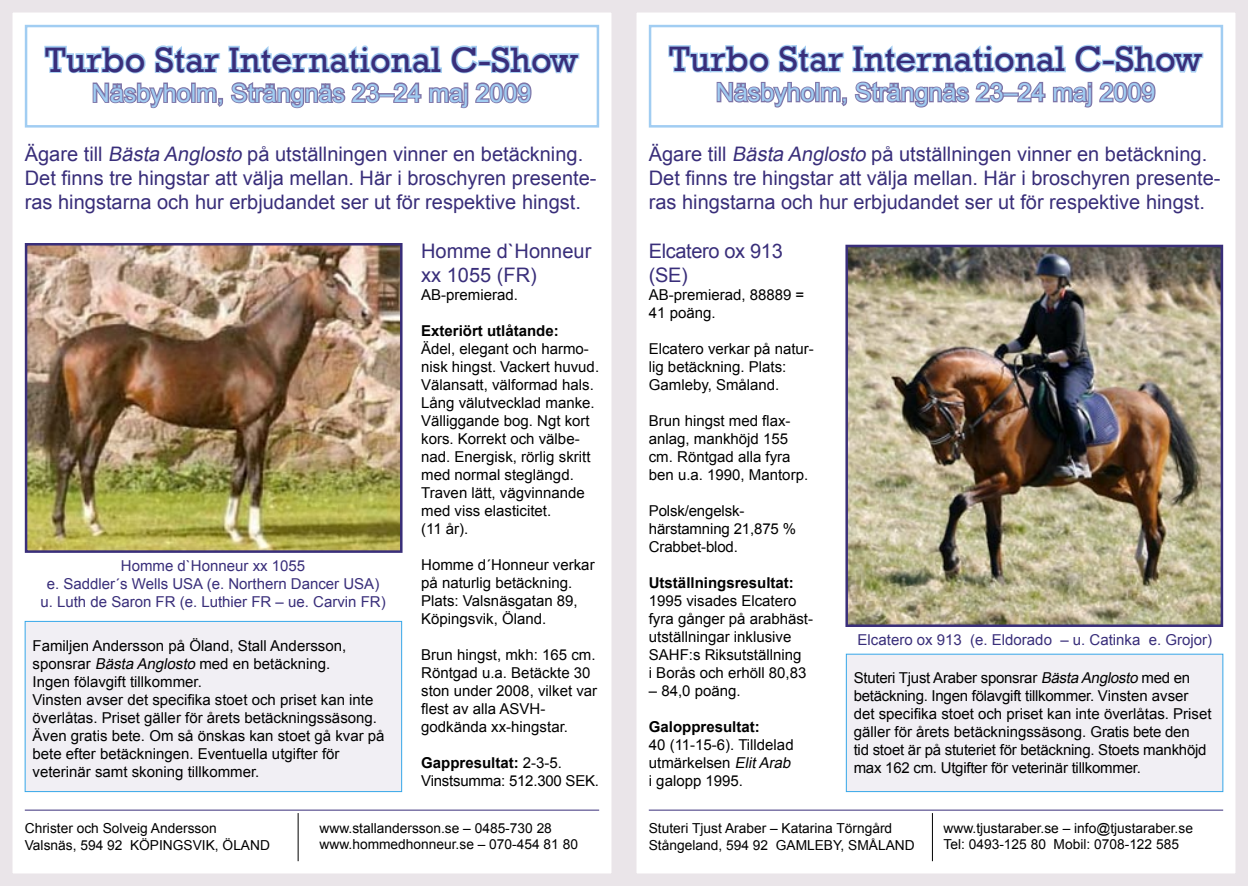
<style>
.page{position:relative;width:1248px;height:886px;background:#fff}
.page>*{position:absolute;margin:0;border:0;box-sizing:border-box;transform-origin:0 0}
.t1{font:36.25px "Rockwell";color:#392e7a}
.t2{font:25px "Arial";color:#a1cdf2}
.t3{font:20px/24px "Arial";color:#392e7a}
.t4{font:20px/24px "Arial";letter-spacing:-.02em;color:#392e7a}
.t5{font:15px/18px "Arial";color:#000}
.t6{font:15px/18px "Arial";color:#392e7a;text-align:center}
.t7{font:700 15px "Arial";color:#000}
.t8{font:13.75px/16.5px "Arial";color:#000}
.s1{font-style:italic}
.s2{font-weight:700}
</style>
<div class="page">
<div style="left:0;top:0;width:624px;height:886px;border:12px solid #eae5e9"></div>
<div style="left:624px;top:0;width:623px;height:886px;border:12px solid #eae5e9"></div>
<svg style="left:44px;top:45px;width:536px;height:64px"></svg>
<div style="left:25px;top:25px;width:574px;height:103px;border:2px solid #a1cdf2"></div>
<hr style="left:25px;top:810px;width:574px;height:1px;background:#392e7a">
<img style="left:28px;top:246px;width:371px;height:304px">
<div style="left:25px;top:243px;width:377px;height:310px;border:2px solid #392e7a"></div>
<div style="left:25px;top:621px;width:376px;height:170px;background:#f1eff4"></div>
<div style="left:25px;top:621px;width:377px;height:171px;border:1px solid #36a7e9"></div>
<hr style="left:648px;top:810px;width:574px;height:1px;background:#392e7a">
<img style="left:848px;top:248px;width:371px;height:376px">
<div style="left:845px;top:245px;width:377px;height:382px;border:2px solid #392e7a"></div>
<div style="left:846px;top:654px;width:376px;height:137px;background:#f1eff4"></div>
<div style="left:846px;top:654px;width:376px;height:138px;border:1px solid #36a7e9"></div>
<hr style="left:932px;top:813px;width:1px;height:48px;background:#000">
<hr style="left:298px;top:813px;width:1px;height:48px;background:#000">
<svg style="left:668px;top:44px;width:536px;height:64px"></svg>
<div style="left:648px;top:25px;width:574px;height:103px;border:2px solid #a1cdf2"></div>
<p class="t1" style="left:45px;top:39px;width:534px">Turbo Star International C-Show</p>
<p class="t2" style="left:92px;top:77px;width:441px">Näsbyholm, Strängnäs 23–24 maj 2009</p>
<p class="t3" style="left:25px;top:142px;width:573px">Ägare till <span class="s1">Bästa Anglosto</span> på utställningen vinner en betäckning.<br>Det finns tre hingstar att välja mellan. Här i broschyren presente&shy;ras hingstarna och hur erbjudandet ser ut för respektive hingst.</p>
<p class="t6" style="left:47px;top:557px;width:334px">Homme d`Honneur xx 1055<br>e. Saddler´s Wells USA (e. Northern Dancer USA)</p>
<p class="t6" style="left:40px;top:593px;width:347px">u. Luth de Saron FR (e. Luthier FR – ue. Carvin FR)</p>
<p class="t5" style="left:33px;top:636px;width:353px">Familjen Andersson på Öland, Stall Andersson, sponsrar <span class="s1">Bästa Anglosto</span> med en betäckning.<br>Ingen fölavgift tillkommer.<br>Vinsten avser det specifika stoet och priset kan inte överlåtas. Priset gäller för årets betäckningssäsong.<br>Även gratis bete. Om så önskas kan stoet gå kvar på bete efter betäckningen. Eventuella utgifter för veterinär samt skoning tillkommer.</p>
<p class="t3" style="left:421px;top:239px;width:172px">Homme d`Honneur xx 1055 (FR)</p>
<p class="t5" style="left:421px;top:286px;width:98px">AB-premierad.</p>
<p class="t7" style="left:421px;top:321px;width:139px">Exteriört utlåtande:</p>
<p class="t5" style="left:421px;top:340px;width:179px">Ädel, elegant och harmo&shy;nisk hingst. Vackert huvud.<br>Välansatt, välformad hals.<br>Lång välutvecklad manke.<br>Välliggande bog. Ngt kort kors. Korrekt och välbe&shy;nad. Energisk, rörlig skritt med normal steglängd.<br>Traven lätt, vägvinnande med viss elasticitet.<br>(11 år).</p>
<p class="t5" style="left:421px;top:556px;width:175px">Homme d´Honneur verkar på naturlig betäckning.<br>Plats: Valsnäsgatan 89,</p>
<p class="t5" style="left:421px;top:610px;width:127px">Köpingsvik, Öland.</p>
<p class="t5" style="left:421px;top:646px;width:177px">Brun hingst, mkh: 165 cm.<br>Röntgad u.a. Betäckte 30 ston under 2008, vilket var flest av alla ASVH&shy;godkända xx-hingstar.</p>
<p class="t5" style="left:421px;top:754px;width:179px"><span class="s2">Gappresultat:</span> 2-3-5.<br>Vinstsumma: 512.300 SEK.</p>
<p class="t8" style="left:25px;top:820px;width:247px">Christer och Solveig Andersson<br>Valsnäs, 594 92 KÖPINGSVIK, ÖLAND</p>
<p class="t8" style="left:319px;top:820px;width:260px">www.stallandersson.se – 0485-730 28 www.hommedhonneur.se – 070-454 81 80</p>
<p class="t1" style="left:669px;top:38px;width:534px">Turbo Star International C-Show</p>
<p class="t2" style="left:716px;top:76px;width:441px">Näsbyholm, Strängnäs 23–24 maj 2009</p>
<p class="t3" style="left:648px;top:142px;width:573px">Ägare till <span class="s1">Bästa Anglosto</span> på utställningen vinner en betäckning.<br>Det finns tre hingstar att välja mellan. Här i broschyren presente&shy;ras hingstarna och hur erbjudandet ser ut för respektive hingst.</p>
<p class="t4" style="left:648px;top:239px;width:135px">Elcatero ox 913 (SE)</p>
<p class="t5" style="left:648px;top:286px;width:157px">AB-premierad, 88889 =<br>41 poäng.</p>
<p class="t5" style="left:648px;top:340px;width:167px">Elcatero verkar på natur&shy;lig betäckning. Plats:<br>Gamleby, Småland.</p>
<p class="t5" style="left:648px;top:412px;width:161px">Brun hingst med flax&shy;anlag, mankhöjd 155 cm. Röntgad alla fyra ben u.a. 1990, Mantorp.</p>
<p class="t5" style="left:648px;top:502px;width:149px">Polsk/engelsk&shy;härstamning 21,875 %<br>Crabbet-blod.</p>
<p class="t5" style="left:648px;top:574px;width:166px"><span class="s2">Utställningsresultat:<br></span>1995 visades Elcatero fyra gånger på arabhäst&shy;utställningar inklusive<br>SAHF:s Riksutställning<br>i Borås och erhöll 80,83</p>
<p class="t5" style="left:648px;top:682px;width:93px">– 84,0 poäng.</p>
<p class="t5" style="left:648px;top:718px;width:147px"><span class="s2">Galoppresultat:<br></span>40 (11-15-6). Tilldelad utmärkelsen <span class="s1">ElitArab </span>i galopp 1995.</p>
<p class="t6" style="left:857px;top:631px;width:356px">Elcatero ox 913 (e. Eldorado – u. Catinka e. Grojor)</p>
<p class="t5" style="left:853px;top:669px;width:359px">Stuteri Tjust Araber sponsrar <span class="s1">Bästa Anglosto</span> med en betäckning. Ingen fölavgift tillkommer. Vinsten avser det specifika stoet och priset kan inte överlåtas. Priset gäller för årets betäckningssäsong. Gratis bete den<br>tid stoet är på stuteriet för betäckning. Stoets mankhöjd max 162 cm. Utgifter för veterinär tillkommer.</p>
<p class="t8" style="left:648px;top:820px;width:267px">Stuteri Tjust Araber – Katarina Törngård<br>Stångeland, 594 92 GAMLEBY, SMÅLAND</p>
<p class="t8" style="left:943px;top:820px;width:251px">www.tjustaraber.se – info@tjustaraber.se<br>Tel: 0493-125 80 Mobil: 0708-122 585</p>
</div>
